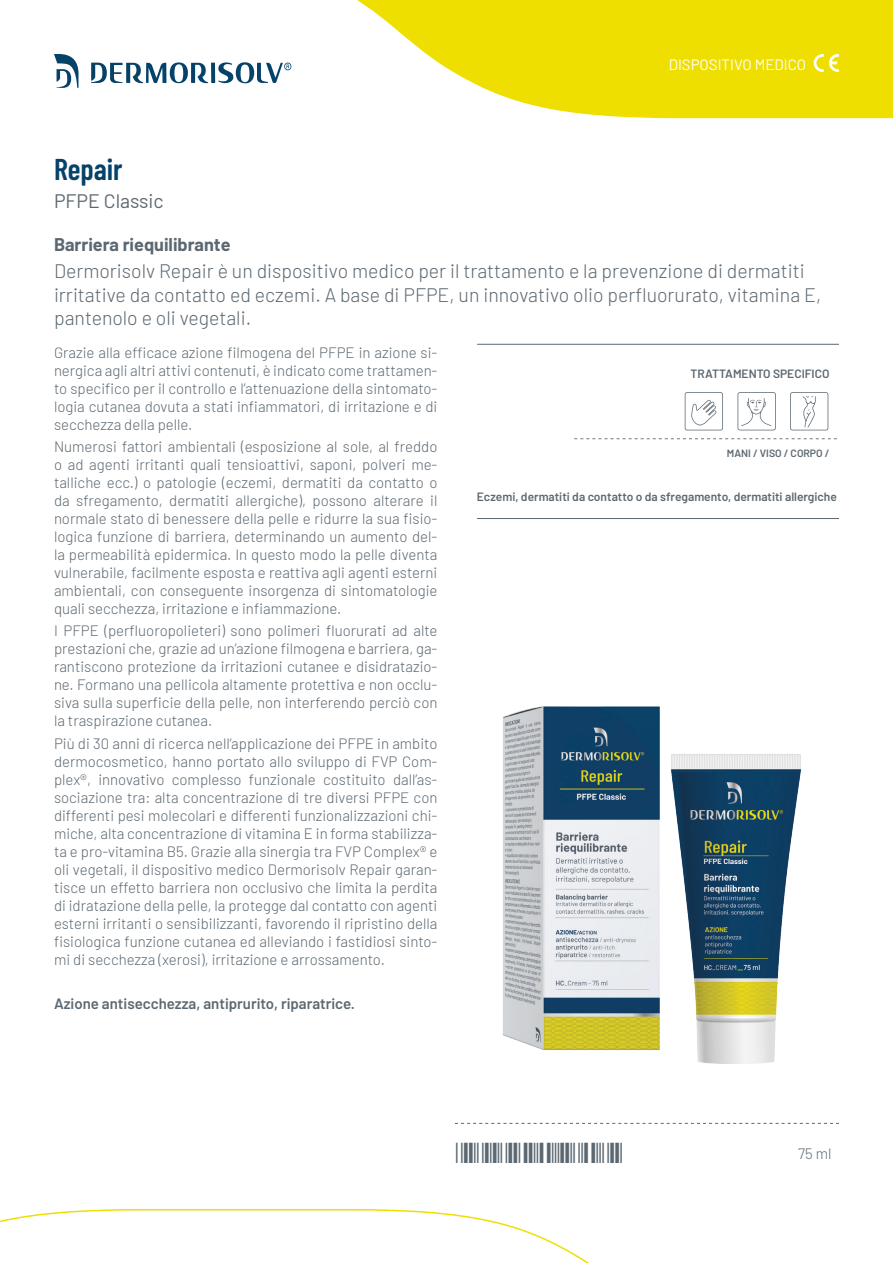
<style>
.page{position:relative;width:893px;height:1263px;background:#fff}
.page>*{position:absolute;margin:0;border:0;box-sizing:border-box;transform-origin:0 0}
.paragrafo_NOME_PRODO{font:600 30px "Barlow Condensed";color:#05426a}
.paragrafo_Claim_-_CO{font:300 19.5px/23.4px "Barlow";color:#5c6871}
.paragrafo_Claim_-_CO-2{font:19.5px "Barlow";color:#5c6871}
.paragrafo_COS_è{font:700 18px "Barlow";color:#5c6871}
.paragrafo_Corpo{font:300 15px/18px "Barlow";color:#5c6871;text-align:justify}
.paragrafo_Corpo-2{font:600 15px "Barlow";color:#5c6871}
.paragrafo_Corpo_-_BI{font:15px "Barlow";color:#fff}
.SOTTOCATEGORIA_DI_LI{font:600 12px "Barlow";color:#5c6871}
.SOTTOCATEGORIA_DI_LI-2{font:600 10.5px "Barlow";color:#5c6871}
</style>
<div class="page">
<svg style="left:177px;top:0;width:716px;height:118px;fill:#efdf00"></svg>
<svg style="left:54px;top:54px;width:25px;height:34px"></svg>
<svg style="left:91px;top:62px;width:200px;height:21px"></svg>
<svg style="left:814px;top:54px;width:25px;height:18px"></svg>
<hr style="left:477px;top:344px;width:362px;height:1px;background:#5c6871">
<hr style="left:477px;top:518px;width:362px;height:1px;background:#5c6871">
<svg style="left:574px;top:438px;width:263px;height:1px"></svg>
<img style="left:503px;top:706px;width:298px;height:358px">
<svg style="left:455px;top:1123px;width:384px;height:1px"></svg>
<svg style="left:0;top:1209px;width:589px;height:54px"></svg>
<svg style="left:685px;top:392px;width:38px;height:38px"></svg>
<svg style="left:737px;top:392px;width:39px;height:38px"></svg>
<svg style="left:790px;top:392px;width:38px;height:38px"></svg>
<p class="paragrafo_Corpo_-_BI" style="left:669px;top:54px;width:139px">DISPOSITIVO MEDICO</p>
<p class="paragrafo_NOME_PRODO" style="left:54px;top:148px;width:70px">Repair</p>
<p class="paragrafo_Claim_-_CO-2" style="left:54px;top:187px;width:111px">PFPE Classic</p>
<p class="paragrafo_COS_è" style="left:54px;top:231px;width:178px">Barriera riequilibrante</p>
<p class="paragrafo_Claim_-_CO" style="left:54px;top:258px;width:769px">Dermorisolv Repair è un dispositivo medico per il trattamento e la prevenzione di dermatiti irritative da contatto ed eczemi. A base di PFPE, un innovativo olio perfluorurato, vitamina E, pantenolo e oli vegetali.</p>
<p class="paragrafo_Corpo" style="left:54px;top:342px;width:385px">Grazie alla efficace azione filmogena del PFPE in azione si&shy;nergica agli altri attivi contenuti, è indicato come trattamen&shy;to specifico per il controllo e l’attenuazione della sintomato&shy;logia cutanea dovuta a stati infiammatori, di irritazione e di secchezza della pelle.</p>
<p class="paragrafo_Corpo" style="left:54px;top:436px;width:385px">Numerosi fattori ambientali (esposizione al sole, al freddo o ad agenti irritanti quali tensioattivi, saponi, polveri me&shy;talliche ecc.) o patologie (eczemi, dermatiti da contatto o da sfregamento, dermatiti allergiche), possono alterare il normale stato di benessere della pelle e ridurre la sua fisio&shy;logica funzione di barriera, determinando un aumento del&shy;la permeabilità epidermica. In questo modo la pelle diventa vulnerabile, facilmente esposta e reattiva agli agenti esterni ambientali, con conseguente insorgenza di sintomatologie quali secchezza, irritazione e infiammazione.</p>
<p class="paragrafo_Corpo" style="left:54px;top:621px;width:385px">I PFPE (perfluoropolieteri) sono polimeri fluorurati ad alte prestazioni che, grazie ad un’azione filmogena e barriera, ga&shy;rantiscono protezione da irritazioni cutanee e disidratazio&shy;ne. Formano una pellicola altamente protettiva e non occlu&shy;siva sulla superficie della pelle, non interferendo perciò con la traspirazione cutanea.</p>
<p class="paragrafo_Corpo" style="left:54px;top:733px;width:385px">Più di 30 anni di ricerca nell’applicazione dei PFPE in ambito dermocosmetico, hanno portato allo sviluppo di FVP Com&shy;plex®, innovativo complesso funzionale costituito dall’as&shy;sociazione tra: alta concentrazione di tre diversi PFPE con differenti pesi molecolari e differenti funzionalizzazioni chi&shy;miche, alta concentrazione di vitamina E in forma stabilizza&shy;ta e pro-vitamina B5. Grazie alla sinergia tra FVP Complex® e oli vegetali, il dispositivo medico Dermorisolv Repair garan&shy;tisce un effetto barriera non occlusivo che limita la perdita di idratazione della pelle, la protegge dal contatto con agenti esterni irritanti o sensibilizzanti, favorendo il ripristino della fisiologica funzione cutanea ed alleviando i fastidiosi sinto&shy;mi di secchezza (xerosi), irritazione e arrossamento.</p>
<p class="paragrafo_Corpo-2" style="left:54px;top:993px;width:302px">Azione antisecchezza, antiprurito, riparatrice.</p>
<p class="SOTTOCATEGORIA_DI_LI" style="left:691px;top:365px;width:140px">TRATTAMENTO SPECIFICO</p>
<p class="SOTTOCATEGORIA_DI_LI-2" style="left:727px;top:446px;width:104px">MANI / VISO / CORPO /</p>
<p class="SOTTOCATEGORIA_DI_LI" style="left:477px;top:487px;width:361px">Eczemi, dermatiti da contatto o da sfregamento, dermatiti allergiche</p>
<p class="paragrafo_Corpo" style="left:798px;top:1144px;width:35px">75 ml</p>
</div>
